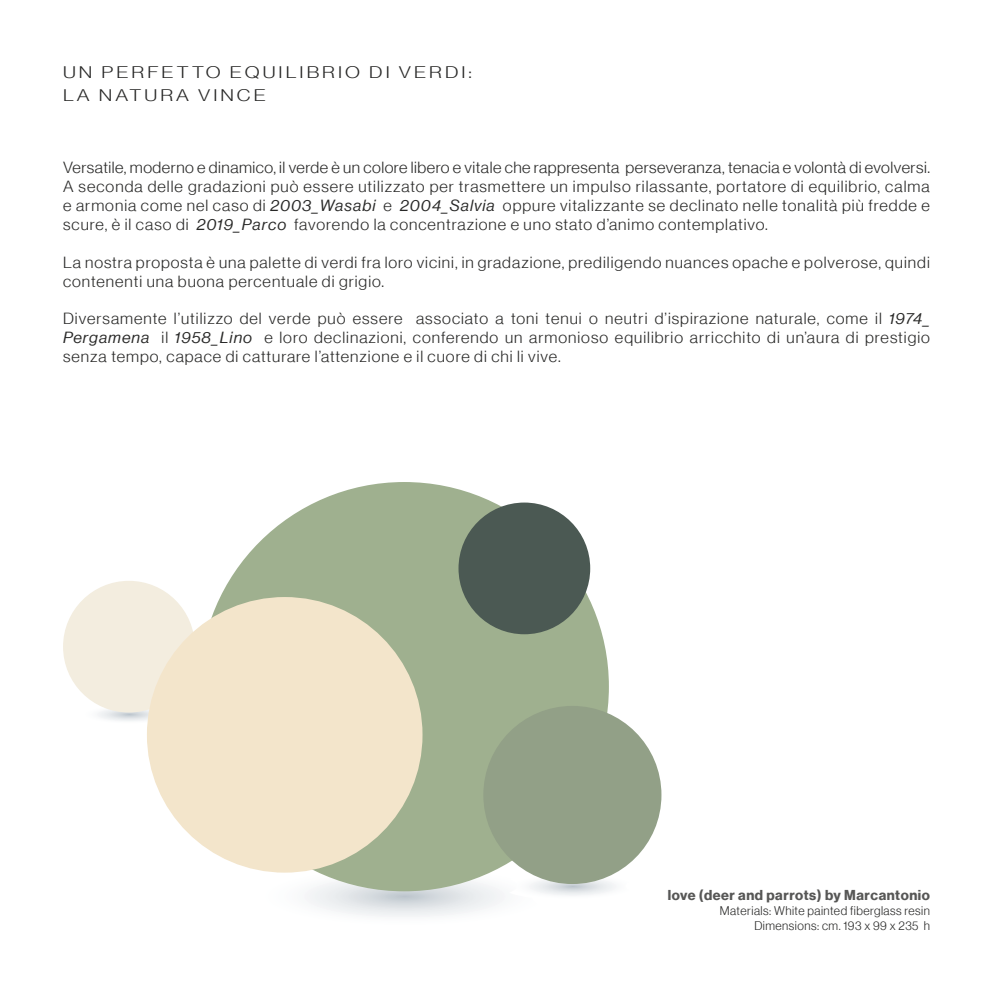
<style>
.page{position:relative;width:993px;height:993px;background:#fff}
.page>*{position:absolute;margin:0;border:0;box-sizing:border-box;transform-origin:0 0}
.t1{font:16.45px/23.1px "N Haas Grotesk DSW02 45 Lt";letter-spacing:.15em;color:#282827;scale:1.24 1}
.t2{font:15.75px/18.9px "N Haas Grotesk DSW02 45 Lt";letter-spacing:.06em;color:#282827;text-align:justify;scale:1.05 1}
.t3{font:14px "N Haas Grotesk DSW02 75 Bd";letter-spacing:.04em;color:#575756}
.t4{font:12.25px/14.7px "N Haas Grotesk DSW02 45 Lt";letter-spacing:.04em;color:#282827;text-align:right}
.s1{font-family:"N Haas Grotesk DSW02 56 It"}
</style>
<div class="page">
<div style="left:199px;top:482px;width:409px;height:409px;background:#9fb08f;border-radius:50%"></div>
<div style="left:458px;top:502px;width:132px;height:132px;background:#4b5953;border-radius:50%"></div>
<svg style="left:245px;top:861px;width:387px;height:56px"></svg>
<div style="left:483px;top:705px;width:178px;height:178px;background:#92a087;border-radius:50%"></div>
<svg style="left:95px;top:703px;width:54px;height:20px"></svg>
<div style="left:63px;top:580px;width:132px;height:132px;background:#f3eddf;border-radius:50%"></div>
<div style="left:147px;top:597px;width:275px;height:275px;background:#f3e5cb;border-radius:50%"></div>
<p class="t1" style="left:63px;top:61px;width:331px">UN PERFETTO EQUILIBRIO DI VERDI:<br>LA NATURA VINCE</p>
<p class="t2" style="left:63px;top:158px;width:826px">Versatile, moderno e dinamico, il verde è un colore libero e vitale che rappresenta perseveranza, tenacia e volontà di evolversi.<br>A seconda delle gradazioni può essere utilizzato per trasmettere un impulso rilassante, portatore di equilibrio, calma e armonia come nel caso di <span class="s1">2003_Wasabi</span> e <span class="s1">2004_Salvia</span> oppure vitalizzante se declinato nelle tonalità più fredde e scure, è il caso di <span class="s1">2019_Parco</span> favorendo la concentrazione e uno stato d’animo contemplativo.</p>
<p class="t2" style="left:63px;top:252px;width:826px">La nostra proposta è una palette di verdi fra loro vicini, in gradazione, prediligendo nuances opache e polverose, quindi contenenti una buona percentuale di grigio.</p>
<p class="t2" style="left:63px;top:309px;width:826px">Diversamente l’utilizzo del verde può essere associato a toni tenui o neutri d’ispirazione naturale, come il <span class="s1">1974_ Pergamena</span> il <span class="s1">1958_Lino</span> e loro declinazioni, conferendo un armonioso equilibrio arricchito di un’aura di prestigio senza tempo, capace di catturare l’attenzione e il cuore di chi li vive.</p>
<p class="t3" style="left:667px;top:886px;width:264px">love (deer and parrots) by Marcantonio</p>
<p class="t4" style="left:719px;top:903px;width:211px">Materials: White painted fiberglass resin<br>Dimensions: cm. 193 x 99 x 235 h</p>
</div>
